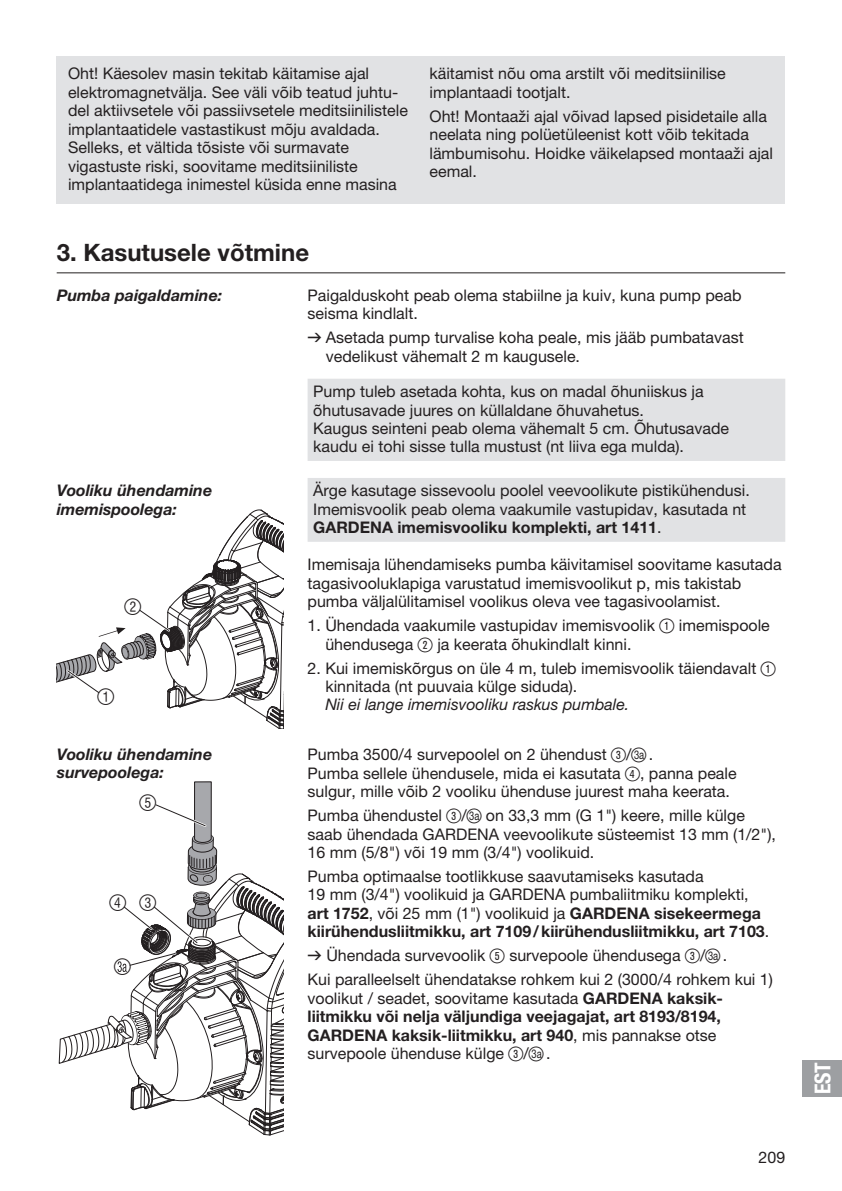
<style>
.page{position:relative;width:842px;height:1191px;background:#fff}
.page>*{position:absolute;margin:0;border:0;box-sizing:border-box;transform-origin:0 0}
.t1{font:700 24px "GARDENA Pro";color:#231f20}
.t2{font:22px "Ziffern";color:#231f20}
.t3{font:22px "GARDENA Pro Bo Cond";color:#fff}
.t4{font:16px/18.4px "GARDENA Pro";color:#231f20}
.t5{font:700 16px/18.4px "GARDENA Pro";color:#231f20}
.t6{font:italic 700 16px/18.4px "GARDENA Pro";color:#231f20}
.t7{font:italic 16px "GARDENA Pro";color:#231f20}
.s1{font-family:"Formdruck"}
.s2{font-weight:700}
.s3{font-family:"Ziffernim Kreisund Quadrat BQ";font-size:20px}
.s4{font-size:12px}
.s5{font-weight:400}
.s6{font-family:"Ziffernim Kreisund Quadrat BQ";font-weight:400;font-size:20px}
.s7{font-weight:400;font-size:12px}
</style>
<div class="page">
<svg style="left:308px;top:379px;width:477px;height:163px;background:#e4e5e6"></svg>
<hr style="left:57px;top:272px;width:728px;height:1px;background:#231f20">
<svg style="left:57px;top:509px;width:227px;height:220px"></svg>
<svg style="left:58px;top:781px;width:226px;height:354px"></svg>
<div style="left:57px;top:57px;width:728px;height:147px;background:#e1e2e4"></div>
<div style="left:802px;top:1060px;width:40px;height:36px;background:#9d9fa2"></div>
<p class="t4" style="left:68px;top:64px;width:341px">Oht! Käesolev masin tekitab käitamise ajal elektromagnetvälja. See väli võib teatud juhtu&shy;del aktiivsetele või passiivsetele meditsiinilistele implantaatidele vastastikust mõju avaldada.<br>Selleks, et vältida tõsiste või surmavate vigastuste riski, soovitame meditsiiniliste implantaatidega inimestel küsida enne masina</p>
<p class="t4" style="left:429px;top:64px;width:298px">käitamist nõu oma arstilt või meditsiinilise implantaadi tootjalt.</p>
<p class="t4" style="left:429px;top:107px;width:345px">Oht! Montaaži ajal võivad lapsed pisidetaile alla neelata ning polüetüleenist kott võib tekitada lämbumisohu. Hoidke väikelapsed montaaži ajal eemal.</p>
<h1 class="t1" style="left:57px;top:238px;width:254px">3. Kasutusele võtmine</h1>
<p class="t6" style="left:57px;top:285px;width:167px">Pumba paigaldamine:</p>
<p class="t4" style="left:308px;top:286px;width:435px">Paigalduskoht peab olema stabiilne ja kuiv, kuna pump peab seisma kindlalt.</p>
<p class="t4" style="left:326px;top:328px;width:419px;text-indent:-18px"><span class="s1">v</span> Asetada pump turvalise koha peale, mis jääb pumbatavast vedelikust vähemalt 2 m kaugusele.</p>
<p class="t4" style="left:313px;top:382px;width:417px">Pump tuleb asetada kohta, kus on madal õhuniiskus ja õhutusavade juures on küllaldane õhuvahetus.<br>Kaugus seinteni peab olema vähemalt 5 cm. Õhutusavade kaudu ei tohi sisse tulla mustust (nt liiva ega mulda).</p>
<p class="t6" style="left:57px;top:481px;width:157px">Vooliku ühendamine imemispoolega:</p>
<p class="t4" style="left:313px;top:481px;width:438px">Ärge kasutage sissevoolu poolel veevoolikute pistikühendusi.<br>Imemisvoolik peab olema vaakumile vastupidav, kasutada nt<br><span class="s2">GARDENA imemisvooliku komplekti, art 1411</span>.</p>
<p class="t4" style="left:308px;top:555px;width:475px">Imemisaja lühendamiseks pumba käivitamisel soovitame kasutada tagasivooluklapiga varustatud imemisvoolikut p, mis takistab pumba väljalülitamisel voolikus oleva vee tagasivoolamist.</p>
<p class="t4" style="left:325px;top:616px;width:446px;text-indent:-18px">1. Ühendada vaakumile vastupidav imemisvoolik <span class="s3">1</span> imemispoole ühendusega <span class="s3">2</span> ja keerata õhukindlalt kinni.</p>
<p class="t4" style="left:325px;top:658px;width:452px;text-indent:-18px">2. Kui imemiskõrgus on üle 4 m, tuleb imemisvoolik täiendavalt <span class="s3">1 </span>kinnitada (nt puuvaia külge siduda).</p>
<p class="t7" style="left:325px;top:695px;width:305px">Nii ei lange imemisvooliku raskus pumbale.</p>
<h2 class="t2" style="left:125px;top:594px;width:19px">2</h2>
<h2 class="t2" style="left:97px;top:684px;width:19px">1</h2>
<p class="t6" style="left:57px;top:744px;width:157px">Vooliku ühendamine survepoolega:</p>
<h2 class="t2" style="left:140px;top:790px;width:19px">5</h2>
<h2 class="t2" style="left:110px;top:890px;width:19px">4</h2>
<h2 class="t2" style="left:140px;top:890px;width:19px">3</h2>
<h2 class="t2" style="left:114px;top:954px;width:19px">z</h2>
<p class="t4" style="left:308px;top:745px;width:431px">Pumba 3500/4 survepoolel on 2 ühendust <span class="s3">3</span>/<span class="s3">ß</span><span class="s4">3a</span> .<br>Pumba sellele ühendusele, mida ei kasutata <span class="s3">4</span>, panna peale sulgur, mille võib 2 vooliku ühenduse juurest maha keerata.</p>
<p class="t4" style="left:308px;top:806px;width:470px">Pumba ühendustel <span class="s3">3</span>/<span class="s3">ß</span><span class="s4">3a</span> on 33,3 mm (G 1") keere, mille külge saab ühendada GARDENA veevoolikute süsteemist 13 mm (1/2"),<br>16 mm (5/8") või 19 mm (3/4") voolikuid.</p>
<p class="t4" style="left:308px;top:867px;width:463px">Pumba optimaalse tootlikkuse saavutamiseks kasutada<br>19 mm (3/4") voolikuid ja GARDENA pumbaliitmiku komplekti, <span class="s2">art 1752</span>, või 25 mm (1") voolikuid ja <span class="s2">GARDENA sisekeermega kiirühendusliitmikku, art 7109/kiirühendusliitmikku, art 7103</span>.</p>
<p class="t4" style="left:308px;top:943px;width:467px;line-height:24px"><span class="s1">v</span> Ühendada survevoolik <span class="s3">5</span> survepoole ühendusega <span class="s3">3</span>/<span class="s3">ß</span><span class="s4">3a</span> .<br>Kui paralleelselt ühendatakse rohkem kui 2 (3000/4 rohkem kui 1)</p>
<p class="t5" style="left:308px;top:988px;width:417px"><span class="s5">voolikut / seadet, soovitame kasutada</span> GARDENA kaksik&shy;liitmikku või nelja väljundiga veejagajat, art 8193/8194, GARDENA kaksik-liitmikku, art 940<span class="s5">, mis pannakse otse survepoole ühenduse külge</span> <span class="s6">3</span><span class="s5">/</span><span class="s6">ß</span><span class="s7">3a</span> <span class="s5">.</span></p>
<p class="t4" style="left:759px;top:1147px;width:28px">209</p>
<h2 class="t3" style="left:809px;top:1094px;width:34px;rotate:-90deg">EST</h2>
</div>
